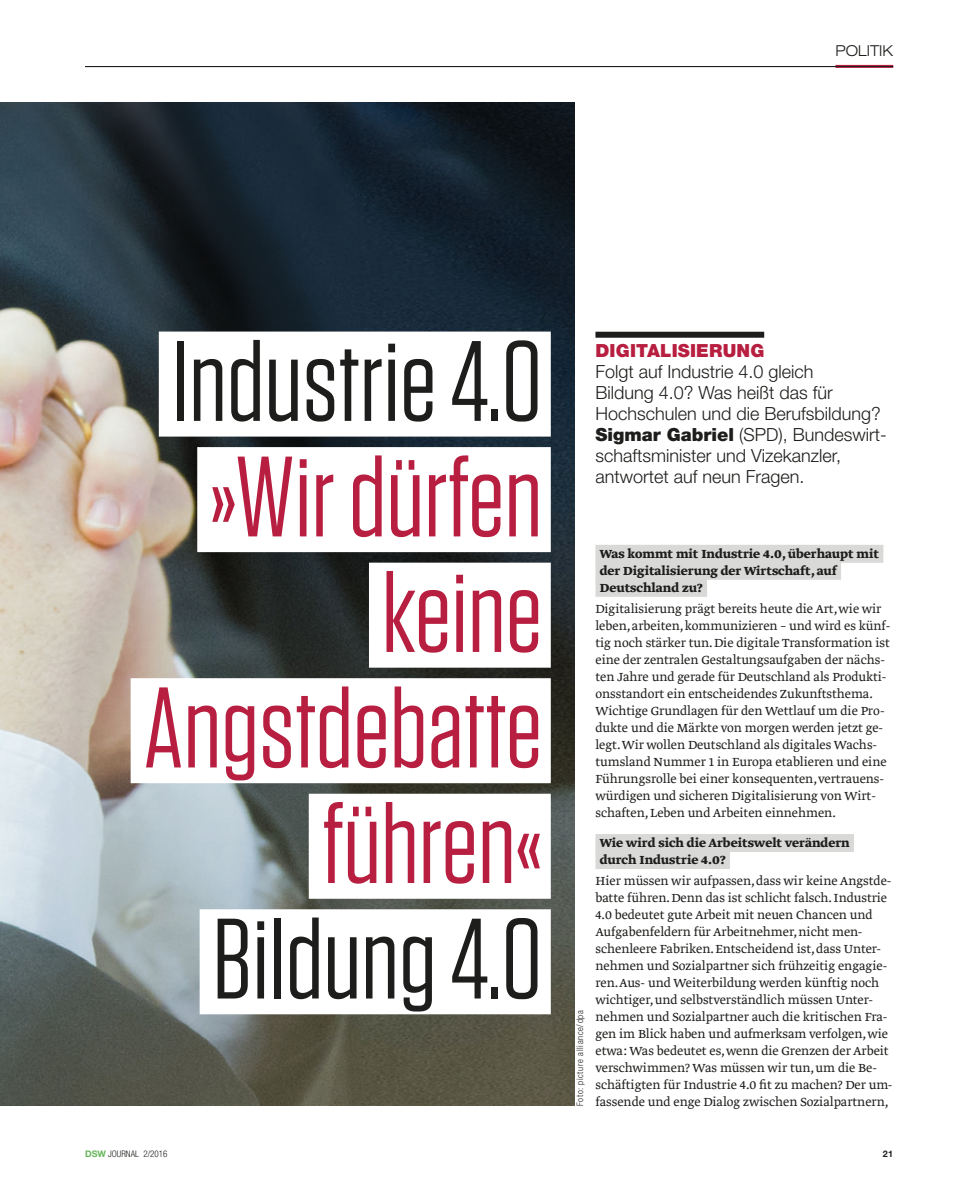
<style>
.page{position:relative;width:957px;height:1191px;background:#fff}
.page>*{position:absolute;margin:0;border:0;box-sizing:border-box;transform-origin:0 0}
.t1{font:114px/115.5px "Tungsten";color:#b71e3f;text-align:right}
.t2{font:114px "Tungsten";color:#1d1d1b}
.t3{font:300 18px/21px "Helvetica Neue LT Std";color:#1d1d1b}
.t4{font:900 18px "Helvetica Neue LT Std";letter-spacing:.01em;color:#b71e3f}
.t5{font:300 expanded 15px "Helvetica Neue LT Std";color:#1d1d1b}
.t6{font:13.95px/17px "Greta Text Std Light Plus";color:#1d1d1b}
.t7{font:700 13.95px/17px "Greta Text Std";color:#1d1d1b}
.t8{font:300 condensed 9px "Helvetica Neue LT Std";letter-spacing:.07em;color:#1d1d1b}
.t9{font:300 condensed 9px "Helvetica Neue LT Std";color:#1d1d1b}
.t10{font:700 9px "Helvetica Neue LT Std";color:#1d1d1b}
.s1{font-weight:900}
.s2{font-weight:700;font-stretch:normal;color:#66b65a}
</style>
<div class="page">
<hr style="left:835px;top:65px;width:58px;height:3px;background:#b71e3f">
<hr style="left:85px;top:66px;width:808px;height:1px;background:#1d1d1b">
<div style="left:595px;top:332px;width:169px;height:6px;background:#1d1d1b"></div>
<div style="left:595px;top:545px;width:288px;height:18px;background:#d9d9d8"></div>
<div style="left:595px;top:562px;width:246px;height:18px;background:#d9d9d8"></div>
<div style="left:595px;top:579px;width:112px;height:18px;background:#d9d9d8"></div>
<div style="left:595px;top:834px;width:259px;height:18px;background:#d9d9d8"></div>
<div style="left:595px;top:851px;width:135px;height:18px;background:#d9d9d8"></div>
<img style="left:0;top:102px;width:574px;height:1004px">
<div style="left:159px;top:331px;width:392px;height:105px;background:#fff"></div>
<div style="left:197px;top:447px;width:354px;height:105px;background:#fff"></div>
<div style="left:369px;top:562px;width:182px;height:105px;background:#fff"></div>
<div style="left:131px;top:678px;width:420px;height:105px;background:#fff"></div>
<div style="left:309px;top:793px;width:242px;height:105px;background:#fff"></div>
<div style="left:200px;top:909px;width:351px;height:105px;background:#fff"></div>
<p class="t5" style="left:835px;top:42px;width:59px">POLITIK</p>
<h1 class="t2" style="left:172px;top:322px;width:372px">Industrie 4.0</h1>
<h1 class="t1" style="left:143px;top:441px;width:400px">»Wir dürfen keine<br>Angstdebatte führen«</h1>
<h1 class="t2" style="left:212px;top:900px;width:331px">Bildung 4.0</h1>
<p class="t4" style="left:595px;top:340px;width:170px">DIGITALISIERUNG</p>
<p class="t3" style="left:595px;top:360px;width:293px">Folgt auf Industrie 4.0 gleich<br>Bildung 4.0? Was heißt das für<br>Hochschulen und die Berufsbildung?<br><span class="s1">Sigmar Gabriel</span> (SPD), Bundeswirt&shy;schaftsminister und Vizekanzler, antwortet auf neun Fragen.</p>
<p class="t8" style="left:575px;top:1106px;width:97px;rotate:-90deg">Foto: picture alliance/dpa</p>
<p class="t7" style="left:600px;top:545px;width:281px">Was kommt mit Industrie 4.0, überhaupt mit der Digitalisierung der Wirtschaft, auf<br>Deutschland zu?</p>
<p class="t6" style="left:595px;top:600px;width:296px">Digitalisierung prägt bereits heute die Art,wie wir leben, arbeiten, kommunizieren – und wird es künf&shy;tig noch stärker tun. Die digitale Transformation ist eine der zentralen Gestaltungsaufgaben der nächs&shy;ten Jahre und gerade für Deutschland als Produkti&shy;onsstandort ein entscheidendes Zukunftsthema.<br>Wichtige Grundlagen für den Wettlauf um die Pro&shy;dukte und die Märkte von morgen werden jetzt ge&shy;legt. Wir wollen Deutschland als digitales Wachs&shy;tumsland Nummer 1 in Europa etablieren und eine Führungsrolle bei einer konsequenten,vertrauens&shy;würdigen und sicheren Digitalisierung von Wirt&shy;schaften, Leben und Arbeiten einnehmen.</p>
<p class="t7" style="left:600px;top:834px;width:251px">Wie wird sich die Arbeitswelt verändern durch Industrie 4.0?</p>
<p class="t6" style="left:595px;top:872px;width:299px">Hier müssen wir aufpassen, dass wir keine Angstde&shy;batte führen. Denn das ist schlicht falsch. Industrie 4.0 bedeutet gute Arbeit mit neuen Chancen und Aufgabenfeldern für Arbeitnehmer, nicht men&shy;schenleere Fabriken. Entscheidend ist, dass Unter&shy;nehmen und Sozialpartner sich frühzeitig engagie&shy;ren.Aus- und Weiterbildung werden künftig noch wichtiger, und selbstverständlich müssen Unter&shy;nehmen und Sozialpartner auch die kritischen Fra&shy;gen im Blick haben und aufmerksam verfolgen,wie etwa: Was bedeutet es,wenn die Grenzen der Arbeit verschwimmen? Was müssen wir tun, um die Be&shy;schäftigten für Industrie 4.0 fit zu machen? Der um&shy;fassende und enge Dialog zwischen Sozialpartnern,</p>
<p class="t9" style="left:85px;top:1148px;width:84px"><span class="s2">DSW</span> JOURNAL 2/2016</p>
<p class="t10" style="left:883px;top:1148px;width:12px">21</p>
</div>
